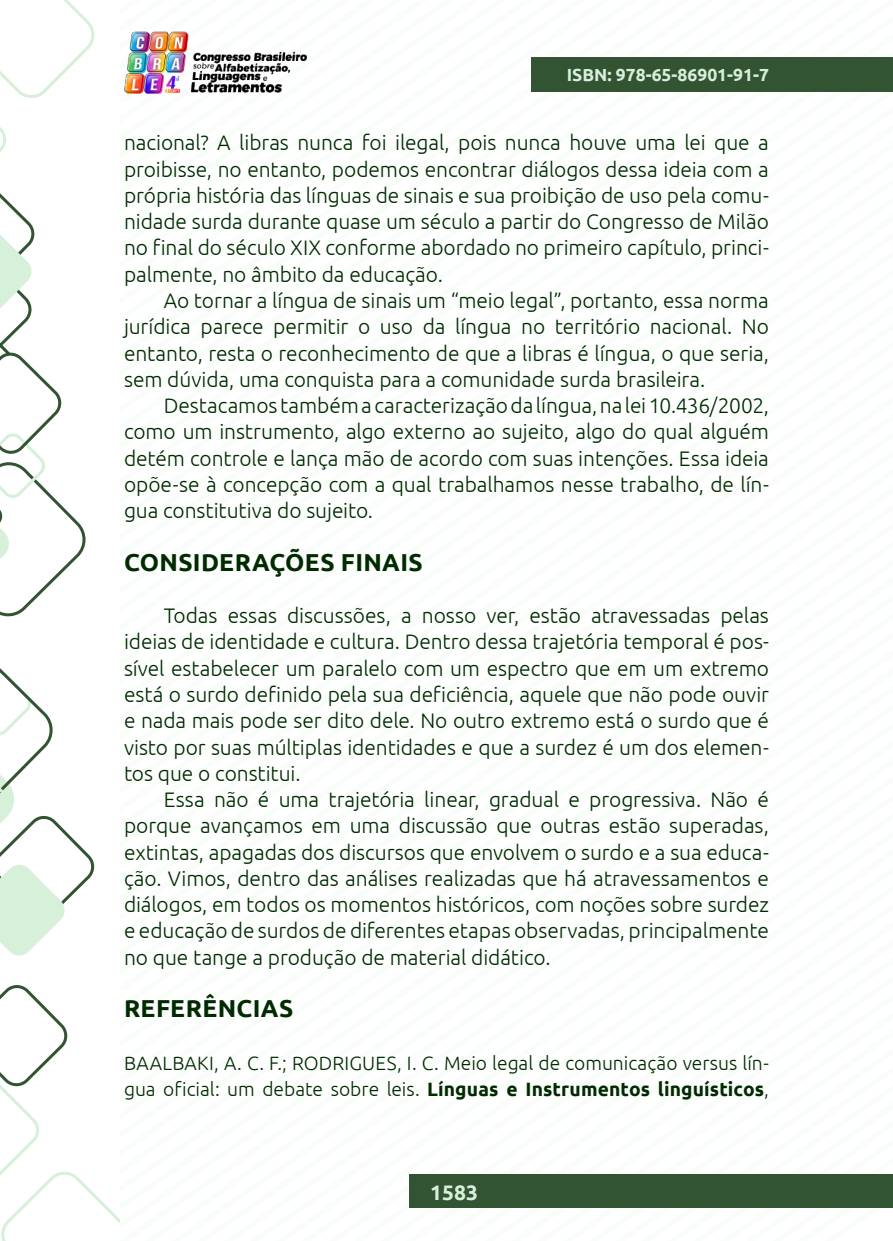
<style>
.page{position:relative;width:893px;height:1241px;background:#fff}
.page>*{position:absolute;margin:0;border:0;box-sizing:border-box;transform-origin:0 0}
._9_SUBTÍTULO{font:700 24.5px "Ubuntu";letter-spacing:.015em;color:#002b00}
._8_CORPO{font:300 21px/26.2px "Ubuntu";letter-spacing:-.005em;color:#002b00;text-align:justify}
.t1{font:700 21px "Ubuntu";color:#d6efda}
._16_REFERENCIAS{font:300 19.25px/26.2px "Ubuntu";letter-spacing:.005em;color:#002b00}
.t2{font:700 17.5px "Ubuntu";color:#d6efda}
.s1{font-weight:700}
</style>
<div class="page">
<div style="left:410px;top:1174px;width:483px;height:33px;background:#335433"></div>
<img style="left:124px;top:31px;width:182px;height:62px">
<div style="left:532px;top:57px;width:361px;height:35px;background:#335433"></div>
<svg style="left:0;top:985px;width:119px;height:255px"></svg>
<svg style="left:0;top:0;width:94px;height:616px"></svg>
<svg style="left:0;top:668px;width:94px;height:288px"></svg>
<p class="t2" style="left:567px;top:64px;width:204px">ISBN: 978-65-86901-91-7</p>
<p class="_8_CORPO" style="left:124px;top:129px;width:646px">nacional? A libras nunca foi ilegal, pois nunca houve uma lei que a proibisse, no entanto, podemos encontrar diálogos dessa ideia com a própria história das línguas de sinais e sua proibição de uso pela comu&shy;nidade surda durante quase um século a partir do Congresso de Milão no final do século XIX conforme abordado no primeiro capítulo, princi&shy;palmente, no âmbito da educação.</p>
<p class="_8_CORPO" style="left:124px;top:287px;width:646px;text-indent:40px">Ao tornar a língua de sinais um “meio legal”, portanto, essa norma jurídica parece permitir o uso da língua no território nacional. No entanto, resta o reconhecimento de que a libras é língua, o que seria, sem dúvida, uma conquista para a comunidade surda brasileira.</p>
<p class="_8_CORPO" style="left:124px;top:392px;width:646px;text-indent:40px">Destacamos também a caracterização da língua, na lei 10.436/2002, como um instrumento, algo externo ao sujeito, algo do qual alguém detém controle e lança mão de acordo com suas intenções. Essa ideia opõe-se à concepção com a qual trabalhamos nesse trabalho, de lín&shy;gua constitutiva do sujeito.</p>
<p class="_9_SUBTÍTULO" style="left:124px;top:547px;width:300px">CONSIDERAÇÕES FINAIS</p>
<p class="_8_CORPO" style="left:124px;top:602px;width:646px;text-indent:40px">Todas essas discussões, a nosso ver, estão atravessadas pelas ideias de identidade e cultura. Dentro dessa trajetória temporal é pos&shy;sível estabelecer um paralelo com um espectro que em um extremo está o surdo definido pela sua deficiência, aquele que não pode ouvir e nada mais pode ser dito dele. No outro extremo está o surdo que é visto por suas múltiplas identidades e que a surdez é um dos elemen&shy;tos que o constitui.</p>
<p class="_8_CORPO" style="left:124px;top:785px;width:646px;text-indent:40px">Essa não é uma trajetória linear, gradual e progressiva. Não é porque avançamos em uma discussão que outras estão superadas, extintas, apagadas dos discursos que envolvem o surdo e a sua educa&shy;ção. Vimos, dentro das análises realizadas que há atravessamentos e diálogos, em todos os momentos históricos, com noções sobre surdez e educação de surdos de diferentes etapas observadas, principalmente no que tange a produção de material didático.</p>
<p class="_9_SUBTÍTULO" style="left:124px;top:993px;width:171px">REFERÊNCIAS</p>
<p class="_16_REFERENCIAS" style="left:124px;top:1049px;width:646px">BAALBAKI, A. C. F.; RODRIGUES, I. C. Meio legal de comunicação versus lín&shy;gua oficial: um debate sobre leis. <span class="s1">Línguas e Instrumentos linguísticos</span>,</p>
<p class="t1" style="left:430px;top:1178px;width:49px">1583</p>
</div>
